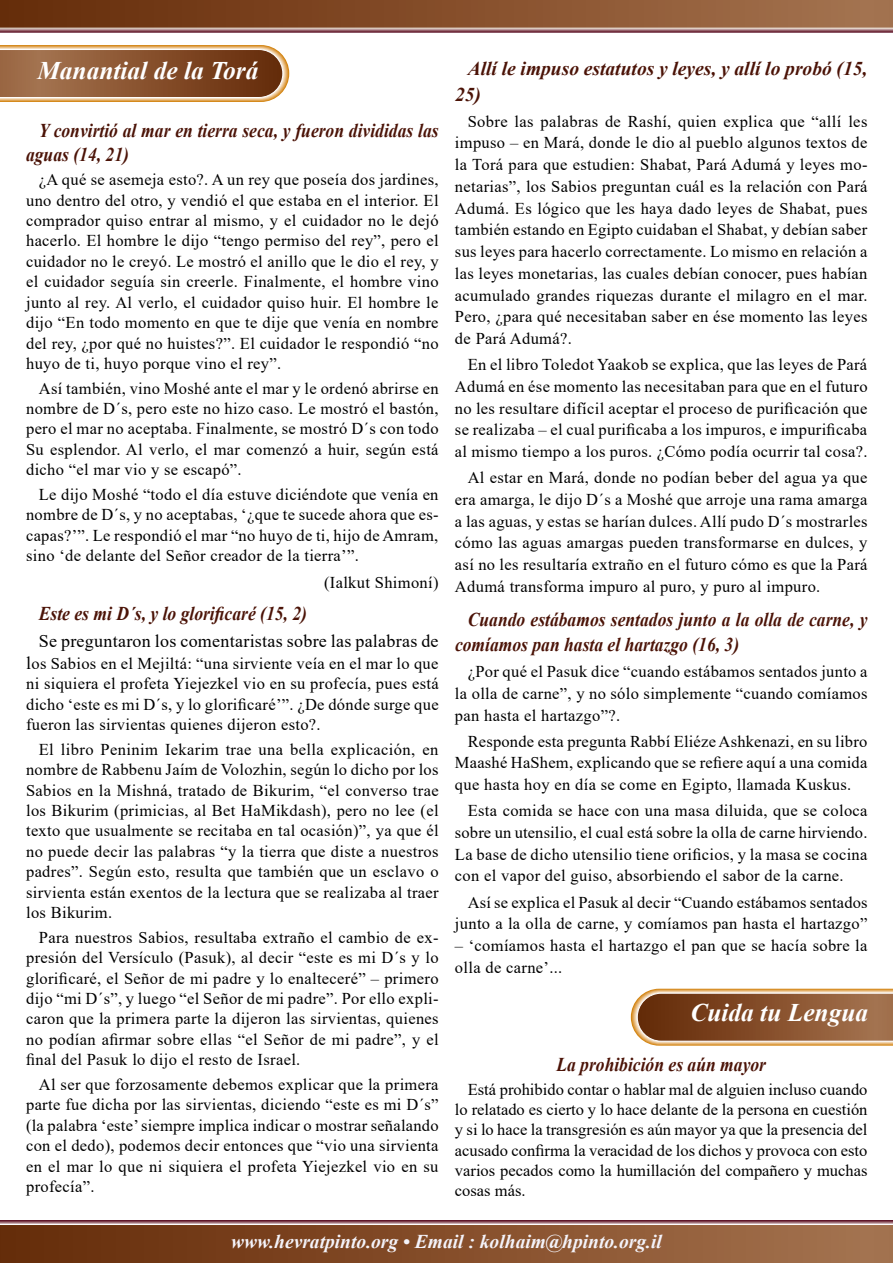
<style>
.page{position:relative;width:893px;height:1263px;background:#fff}
.page>*{position:absolute;margin:0;border:0;box-sizing:border-box;transform-origin:0 0}
.t1{font:italic 700 25.35px "Times New Roman";color:#fff}
.t2{font:italic 700 19.5px/24px "Times New Roman";color:#4b1307;scale:.9 1}
.t3{font:italic 700 19.5px "Times New Roman";color:#f4f3fa}
.t4{font:italic 700 19.5px/25.3px "Times New Roman";color:#4b1307}
.t5{font:18px "Times New Roman";letter-spacing:.015em;color:#000}
.t6{font:16.5px/20.4px "Times New Roman";letter-spacing:.02em;color:#000;text-align:justify}
.s1{font-size:18px}
</style>
<div class="page">
<svg style="left:0;top:0;width:893px;height:33px;background:#8a5639"></svg>
<svg style="left:0;top:1220px;width:893px;height:43px;background:#885435"></svg>
<svg style="left:0;top:45px;width:289px;height:57px;background:#9c6b44"></svg>
<svg style="left:631px;top:989px;width:262px;height:57px;background:#9b6944"></svg>
<h1 class="t1" style="left:37px;top:53px;width:223px">Manantial de la Torá</h1>
<p class="t2" style="left:26px;top:117px;width:460px;text-indent:13px">Y convirtió al mar en tierra seca, y fueron divididas las aguas (14, 21)</p>
<p class="t6" style="left:26px;top:169px;width:414px;text-indent:13px">¿A qué se asemeja esto?. A un rey que poseía dos jardines, uno dentro del otro, y vendió el que estaba en el interior. El comprador quiso entrar al mismo, y el cuidador no le dejó hacerlo. El hombre le dijo “tengo permiso del rey”, pero el cuidador no le creyó. Le mostró el anillo que le dio el rey, y el cuidador seguía sin creerle. Finalmente, el hombre vino junto al rey. Al verlo, el cuidador quiso huir. El hombre le dijo “En todo momento en que te dije que venía en nombre del rey, ¿por qué no huistes?”. El cuidador le respondió “no huyo de ti, huyo porque vino el rey”.</p>
<p class="t6" style="left:26px;top:377px;width:414px;text-indent:13px">Así también, vino Moshé ante el mar y le ordenó abrirse en nombre de D´s, pero este no hizo caso. Le mostró el bastón, pero el mar no aceptaba. Finalmente, se mostró D´s con todo Su esplendor. Al verlo, el mar comenzó a huir, según está dicho “el mar vio y se escapó”.</p>
<p class="t6" style="left:26px;top:484px;width:414px;text-indent:13px">Le dijo Moshé “todo el día estuve diciéndote que venía en nombre de D´s, y no aceptabas, ‘¿que te sucede ahora que es&shy;capas?’”. Le respondió el mar “no huyo de ti, hijo de Amram, sino ‘de delante del Señor creador de la tierra’”.</p>
<p class="t6" style="left:324px;top:571px;width:116px">(Ialkut Shimoní)</p>
<p class="t2" style="left:39px;top:601px;width:299px">Este es mi D´s, y lo glorificaré (15, 2)</p>
<p class="t5" style="left:39px;top:628px;width:401px">Se preguntaron los comentaristas sobre las palabras de</p>
<p class="t6" style="left:26px;top:652px;width:414px"><span class="s1">l</span>os Sabios en el Mejiltá: “una sirviente veía en el mar lo que ni siquiera el profeta Yiejezkel vio en su profecía, pues está dicho ‘este es mi D´s, y lo glorificaré’”. ¿De dónde surge que fueron las sirvientas quienes dijeron esto?.</p>
<p class="t6" style="left:26px;top:738px;width:414px;text-indent:13px">El libro Peninim Iekarim trae una bella explicación, en nombre de Rabbenu Jaím de Volozhin, según lo dicho por los Sabios en la Mishná, tratado de Bikurim, “el converso trae los Bikurim (primicias, al Bet HaMikdash), pero no lee (el texto que usualmente se recitaba en tal ocasión)”, ya que él no puede decir las palabras “y la tierra que diste a nuestros padres”. Según esto, resulta que también que un esclavo o sirvienta están exentos de la lectura que se realizaba al traer los Bikurim.</p>
<p class="t6" style="left:26px;top:926px;width:414px;text-indent:13px">Para nuestros Sabios, resultaba extraño el cambio de ex&shy;presión del Versículo (Pasuk), al decir “este es mi D´s y lo glorificaré, el Señor de mi padre y lo enalteceré” – primero dijo “mi D´s”, y luego “el Señor de mi padre”. Por ello expli&shy;caron que la primera parte la dijeron las sirvientas, quienes no podían afirmar sobre ellas “el Señor de mi padre”, y el final del Pasuk lo dijo el resto de Israel.</p>
<p class="t6" style="left:26px;top:1073px;width:414px;text-indent:13px">Al ser que forzosamente debemos explicar que la primera parte fue dicha por las sirvientas, diciendo “este es mi D´s” (la palabra ‘este’ siempre implica indicar o mostrar señalando con el dedo), podemos decir entonces que “vio una sirvienta en el mar lo que ni siquiera el profeta Yiejezkel vio en su profecía”.</p>
<p class="t4" style="left:455px;top:56px;width:414px;text-indent:13px">Allí le impuso estatutos y leyes, y allí lo probó (15,<br>25)</p>
<p class="t6" style="left:455px;top:110px;width:414px;line-height:21.8px;text-indent:13px">Sobre las palabras de Rashí, quien explica que “allí les impuso – en Mará, donde le dio al pueblo algunos textos de la Torá para que estudien: Shabat, Pará Adumá y leyes mo&shy;netarias”, los Sabios preguntan cuál es la relación con Pará Adumá. Es lógico que les haya dado leyes de Shabat, pues también estando en Egipto cuidaban el Shabat, y debían saber sus leyes para hacerlo correctamente. Lo mismo en relación a las leyes monetarias, las cuales debían conocer, pues habían acumulado grandes riquezas durante el milagro en el mar.<br>Pero, ¿para qué necesitaban saber en ése momento las leyes de Pará Adumá?.</p>
<p class="t6" style="left:455px;top:353px;width:414px;line-height:21.8px;text-indent:13px">En el libro Toledot Yaakob se explica, que las leyes de Pará Adumá en ése momento las necesitaban para que en el futuro no les resultare difícil aceptar el proceso de purificación que se realizaba – el cual purificaba a los impuros, e impurificaba al mismo tiempo a los puros. ¿Cómo podía ocurrir tal cosa?.</p>
<p class="t6" style="left:455px;top:466px;width:414px;line-height:21.8px;text-indent:13px">Al estar en Mará, donde no podían beber del agua ya que era amarga, le dijo D´s a Moshé que arroje una rama amarga a las aguas, y estas se harían dulces. Allí pudo D´s mostrarles cómo las aguas amargas pueden transformarse en dulces, y así no les resultaría extraño en el futuro cómo es que la Pará Adumá transforma impuro al puro, y puro al impuro.</p>
<p class="t2" style="left:455px;top:606px;width:460px;line-height:25.3px;text-indent:13px">Cuando estábamos sentados junto a la olla de carne, y comíamos pan hasta el hartazgo (16, 3)</p>
<p class="t6" style="left:455px;top:660px;width:414px;line-height:21.8px;text-indent:13px">¿Por qué el Pasuk dice “cuando estábamos sentados junto a la olla de carne”, y no sólo simplemente “cuando comíamos pan hasta el hartazgo”?.</p>
<p class="t6" style="left:455px;top:730px;width:414px;line-height:21.8px;text-indent:13px">Responde esta pregunta Rabbí Eliéze Ashkenazi, en su libro Maashé HaShem, explicando que se refiere aquí a una comida que hasta hoy en día se come en Egipto, llamada Kuskus.</p>
<p class="t6" style="left:455px;top:799px;width:414px;line-height:21.8px;text-indent:13px">Esta comida se hace con una masa diluida, que se coloca sobre un utensilio, el cual está sobre la olla de carne hirviendo.<br>La base de dicho utensilio tiene orificios, y la masa se cocina con el vapor del guiso, absorbiendo el sabor de la carne.</p>
<p class="t6" style="left:455px;top:890px;width:414px;line-height:21.8px;text-align:right">Así se explica el Pasuk al decir “Cuando estábamos sentados junto a la olla de carne, y comíamos pan hasta el hartazgo”</p>
<p class="t6" style="left:455px;top:934px;width:414px;line-height:21.8px">– ‘comíamos hasta el hartazgo el pan que se hacía sobre la olla de carne’...</p>
<h1 class="t1" style="left:690px;top:994px;width:179px">Cuida tu Lengua</h1>
<p class="t2" style="left:556px;top:1051px;width:234px">La prohibición es aún mayor</p>
<p class="t6" style="left:455px;top:1079px;width:414px;text-indent:13px">Está prohibido contar o hablar mal de alguien incluso cuando lo relatado es cierto y lo hace delante de la persona en cuestión y si lo hace la transgresión es aún mayor ya que la presencia del acusado confirma la veracidad de los dichos y provoca con esto varios pecados como la humillación del compañero y muchas cosas más.</p>
<p class="t3" style="left:231px;top:1228px;width:432px">www.hevratpinto.org • Email : kolhaim@hpinto.org.il</p>
</div>
